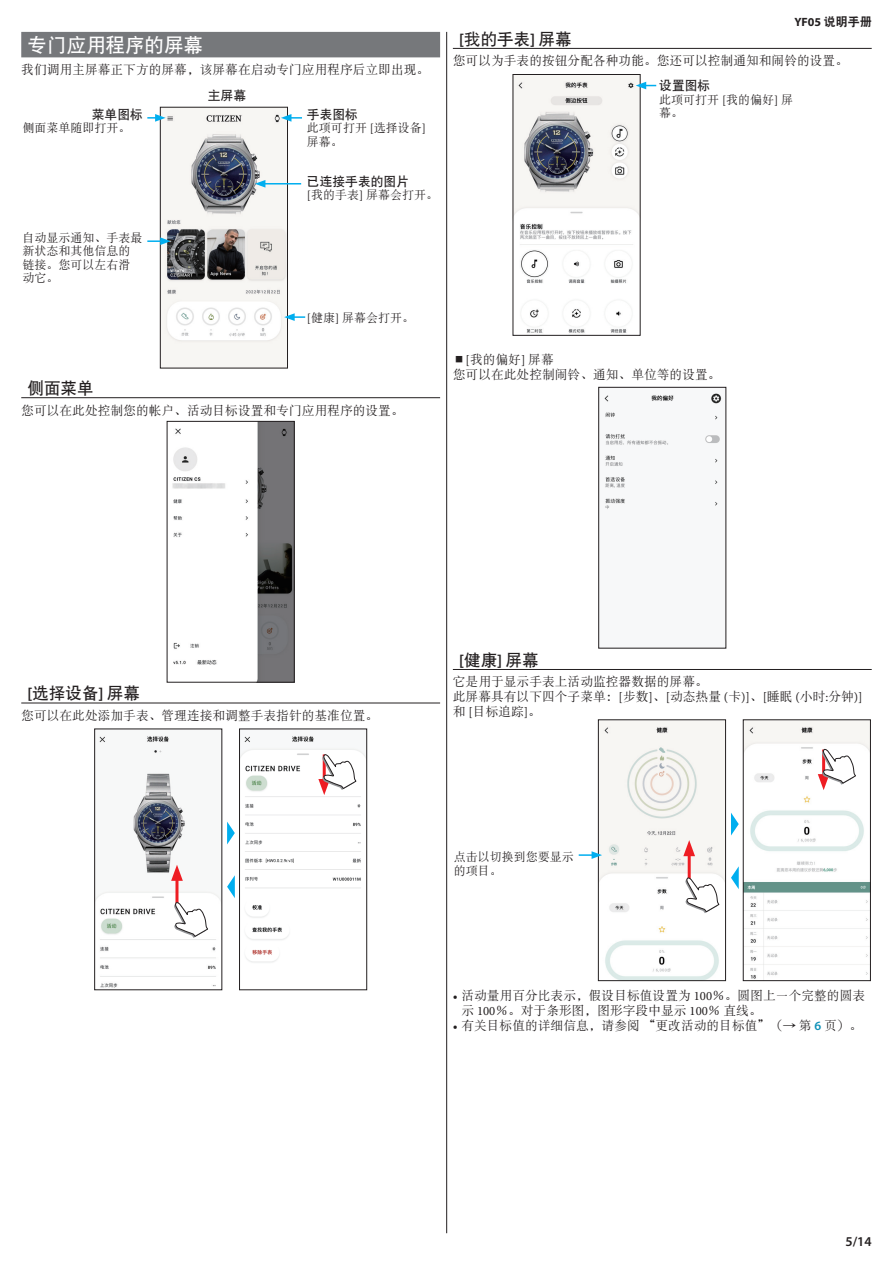
<style>
.page{position:relative;width:893px;height:1263px;background:#fff}
.page>*{position:absolute;margin:0;border:0;box-sizing:border-box;transform-origin:0 0}
.t1{font:19.5px "DFP Hei W7 G Bpc EUC H";color:#fff}
.t2{font:16.5px "DFP Hei W7 G Bpc EUC H";color:#231f20}
.t3{font:600 13.5px "Myriad Pro";color:#231f20}
.t4{font:12.75px/15px "DFP Song W5 G Bpc EUC H";color:#231f20}
.t5{font:12.75px "DFP Hei W7 G Bpc EUC H";color:#231f20}
.t6{font:12px/13.5px "DFP Song W5 G Bpc EUC H";color:#231f20}
.t7{font:700 12px "Myriad Pro";color:#231f20}
.s1{font-family:"Minion Pro"}
.s2{font-family:"DFP Hei W9 G Bpc EUC H";font-weight:400}
.s3{font-family:"Myriad Pro";font-weight:600}
.s4{font-family:"Shin Go Pro";font-weight:300}
.s5{font-family:"Myriad Pro";font-weight:600;color:#1092b8}
</style>
<div class="page">
<hr style="left:446px;top:32px;width:1px;height:1201px;background:#231f20">
<div style="left:21px;top:32px;width:419px;height:25px;background:#76787b"></div>
<hr style="left:21px;top:397px;width:419px;height:1px;background:#231f20">
<hr style="left:21px;top:703px;width:419px;height:1px;background:#231f20">
<img style="left:162px;top:109px;width:124px;height:257px">
<div style="left:160px;top:107px;width:128px;height:261px;border:1px solid #231f20"></div>
<svg style="left:281px;top:114px;width:21px;height:8px"></svg>
<hr style="left:263px;top:183px;width:38px;height:1px;background:#00aeef">
<svg style="left:255px;top:180px;width:10px;height:8px"></svg>
<svg style="left:284px;top:313px;width:21px;height:8px"></svg>
<svg style="left:147px;top:114px;width:19px;height:8px"></svg>
<svg style="left:147px;top:237px;width:24px;height:8px"></svg>
<img style="left:172px;top:423px;width:120px;height:257px">
<img style="left:241px;top:736px;width:124px;height:227px">
<div style="left:239px;top:729px;width:128px;height:261px;border:1px solid #231f20"></div>
<img style="left:96px;top:735px;width:124px;height:253px">
<div style="left:94px;top:729px;width:128px;height:261px;border:1px solid #231f20"></div>
<svg style="left:227px;top:821px;width:8px;height:23px"></svg>
<svg style="left:227px;top:875px;width:8px;height:23px"></svg>
<hr style="left:175px;top:875px;width:3px;height:30px;background:#ee1d23">
<svg style="left:171px;top:865px;width:12px;height:16px"></svg>
<svg style="left:173px;top:902px;width:35px;height:36px"></svg>
<svg style="left:318px;top:754px;width:39px;height:41px"></svg>
<hr style="left:453px;top:48px;width:419px;height:1px;background:#231f20">
<hr style="left:453px;top:669px;width:419px;height:1px;background:#231f20">
<img style="left:515px;top:76px;width:123px;height:257px">
<svg style="left:636px;top:82px;width:20px;height:7px"></svg>
<img style="left:604px;top:393px;width:118px;height:117px">
<div style="left:598px;top:387px;width:128px;height:261px;border:1px solid #231f20"></div>
<img style="left:600px;top:722px;width:124px;height:257px">
<div style="left:598px;top:720px;width:128px;height:261px;border:1px solid #231f20"></div>
<img style="left:745px;top:722px;width:124px;height:257px">
<div style="left:743px;top:720px;width:128px;height:261px;border:1px solid #231f20"></div>
<svg style="left:731px;top:813px;width:8px;height:22px"></svg>
<svg style="left:731px;top:866px;width:8px;height:23px"></svg>
<hr style="left:688px;top:850px;width:3px;height:31px;background:#ee1d23">
<svg style="left:683px;top:840px;width:12px;height:16px"></svg>
<svg style="left:579px;top:851px;width:23px;height:8px"></svg>
<svg style="left:684px;top:877px;width:36px;height:36px"></svg>
<svg style="left:818px;top:749px;width:38px;height:41px"></svg>
<h1 class="t1" style="left:28px;top:35px;width:177px">专门应用程序的屏幕</h1>
<p class="t4" style="left:21px;top:62px;width:409px">我们调用主屏幕正下方的屏幕，该屏幕在启动专门应用程序后立即出现。</p>
<p class="t5" style="left:307px;top:108px;width:52px">手表图标</p>
<p class="t6" style="left:307px;top:121px;width:121px">此项可打开 <span class="s1">[</span>选择设备<span class="s1">]</span>屏幕。</p>
<p class="t5" style="left:208px;top:89px;width:40px">主屏幕</p>
<p class="t5" style="left:92px;top:108px;width:53px">菜单图标</p>
<p class="t6" style="left:23px;top:121px;width:109px">侧面菜单随即打开。</p>
<p class="t6" style="left:23px;top:230px;width:121px">自动显示通知、手表最新状态和其他信息的链接。您可以左右滑动它。</p>
<p class="t5" style="left:307px;top:175px;width:103px">已连接手表的图片</p>
<p class="t6" style="left:307px;top:188px;width:133px"><span class="s1">[</span>我的手表<span class="s1">]</span> 屏幕会打开。</p>
<p class="t6" style="left:307px;top:311px;width:109px"><span class="s1">[</span>健康<span class="s1">]</span> 屏幕会打开。</p>
<p class="t2" style="left:28px;top:380px;width:68px">侧面菜单</p>
<p class="t4" style="left:21px;top:403px;width:384px">您可以在此处控制您的帐户、活动目标设置和专门应用程序的设置。</p>
<p class="t7" style="left:795px;top:14px;width:79px">YF05 <span class="s2">说明手册</span></p>
<p class="t2" style="left:459px;top:30px;width:114px"><span class="s3">[</span>我的手表<span class="s3">]</span> 屏幕</p>
<p class="t4" style="left:453px;top:53px;width:397px">您可以为手表的按钮分配各种功能。您还可以控制通知和闹铃的设置。</p>
<p class="t5" style="left:659px;top:79px;width:52px">设置图标</p>
<p class="t6" style="left:659px;top:92px;width:135px">此项可打开 <span class="s1">[</span>我的偏好<span class="s1">]</span> 屏幕。</p>
<p class="t4" style="left:453px;top:352px;width:269px"><span class="s4">⿎</span><span class="s1">[</span>我的偏好<span class="s1">]</span> 屏幕<br>您可以在此处控制闹铃、通知、单位等的设置。</p>
<p class="t2" style="left:28px;top:685px;width:114px"><span class="s3">[</span>选择设备<span class="s3">]</span> 屏幕</p>
<p class="t4" style="left:21px;top:708px;width:359px">您可以在此处添加手表、管理连接和调整手表指针的基准位置。</p>
<p class="t2" style="left:459px;top:651px;width:81px"><span class="s3">[</span>健康<span class="s3">]</span> 屏幕</p>
<p class="t4" style="left:453px;top:674px;width:411px">它是用于显示手表上活动监控器数据的屏幕。<br>此屏幕具有以下四个子菜单：<span class="s1">[</span>步数<span class="s1">]</span>、<span class="s1">[</span>动态热量 <span class="s1">(</span>卡<span class="s1">)]</span>、<span class="s1">[</span>睡眠 <span class="s1">(</span>小时<span class="s1">:</span>分钟<span class="s1">)]</span>和 <span class="s1">[</span>目标追踪<span class="s1">]</span>。</p>
<p class="t6" style="left:454px;top:850px;width:121px">点击以切换到您要显示的项目。</p>
<p class="t4" style="left:461px;top:988px;width:405px;text-indent:-9px"><span class="s1">•</span> 活动量用百分比表示，假设目标值设置为 <span class="s1">100</span>％。圆图上一个完整的圆表示 <span class="s1">100</span>％。对于条形图，图形字段中显示 <span class="s1">100</span>％直线。</p>
<p class="t4" style="left:453px;top:1018px;width:411px"><span class="s1">•</span> 有关目标值的详细信息，请参阅 “更改活动的目标值”（→ 第 <span class="s5">6</span> 页）。</p>
<p class="t3" style="left:845px;top:1233px;width:28px">5/14</p>
</div>
